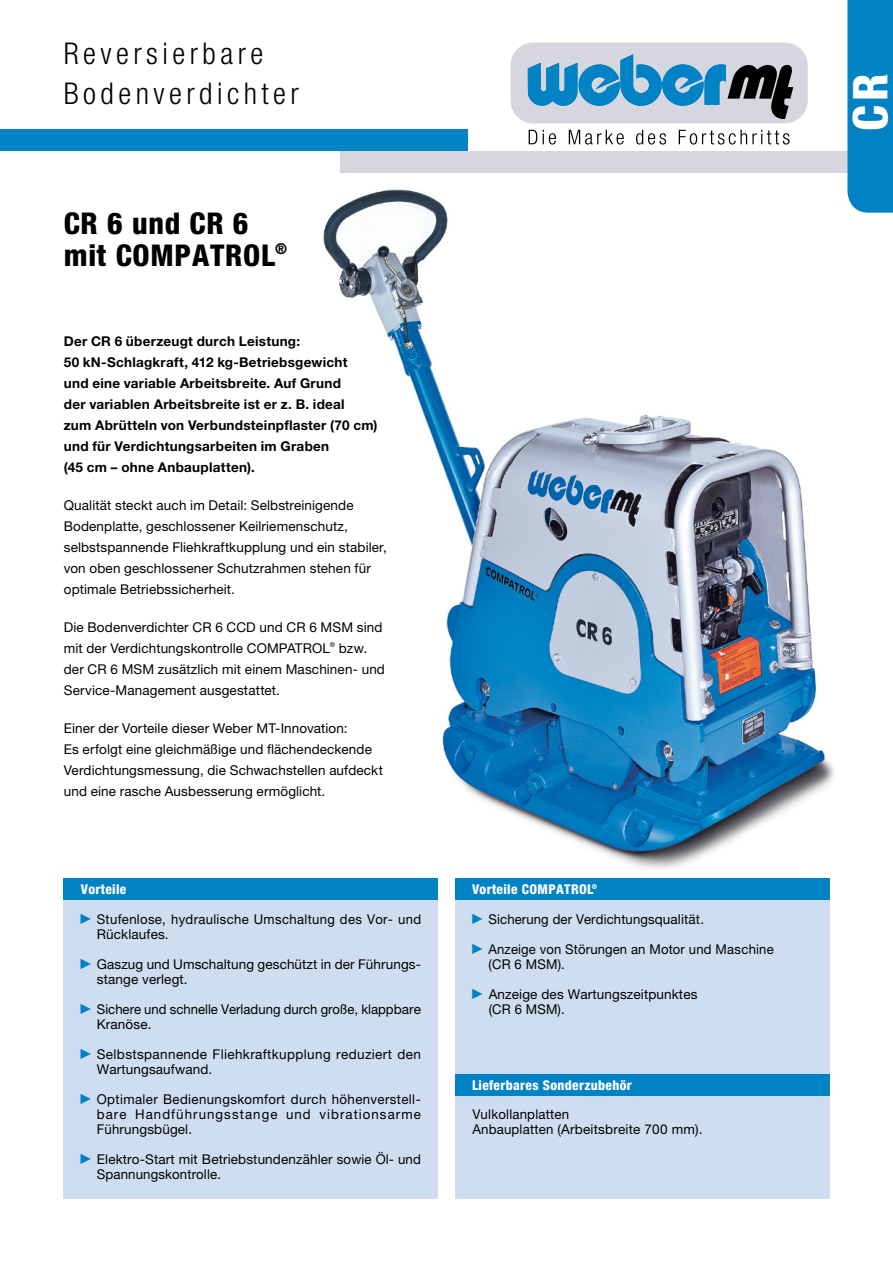
<style>
.page{position:relative;width:893px;height:1263px;background:#fff}
.page>*{position:absolute;margin:0;border:0;box-sizing:border-box;transform-origin:0 0}
.t1{font:800 condensed 48px "Helvetica Neue LT Pro";color:#fff}
.t2{font:300 condensed 30px/40.3px "Helvetica Neue LT Pro";letter-spacing:.15em;color:#000}
.t3{font:800 condensed 30px/31.5px "Helvetica Neue LT Pro";letter-spacing:.025em;color:#000}
.t4{font:13.5px/21px "Helvetica Neue LT Pro";letter-spacing:.01em;color:#000}
.t5{font:700 13.5px/21px "Helvetica Neue LT Pro";letter-spacing:.02em;color:#000}
.t6{font:13.5px/15px "Helvetica Neue LT Pro";letter-spacing:.03em;color:#000}
.t7{font:800 condensed 13.5px "Helvetica Neue LT Pro";letter-spacing:.025em;color:#fff}
.s1{color:#0082c4}
</style>
<div class="page">
<img style="left:323px;top:172px;width:524px;height:716px">
<div style="left:455px;top:887px;width:374px;height:312px;background:#cedef0"></div>
<div style="left:340px;top:151px;width:553px;height:21px;background:#d6d7de"></div>
<div style="left:0;top:130px;width:468px;height:21px;background:#0082c4"></div>
<div style="left:510px;top:43px;width:298px;height:80px;background:#d6d7de;border-radius:23px"></div>
<svg style="left:528px;top:55px;width:265px;height:64px"></svg>
<svg style="left:529px;top:130px;width:8px;height:14px"></svg>
<svg style="left:543px;top:130px;width:13px;height:15px"></svg>
<svg style="left:569px;top:130px;width:55px;height:15px"></svg>
<svg style="left:636px;top:130px;width:30px;height:15px"></svg>
<svg style="left:679px;top:130px;width:111px;height:15px"></svg>
<div style="left:847px;top:0;width:46px;height:213px;background:#0082c4"></div>
<div style="left:64px;top:887px;width:374px;height:312px;background:#cedef0"></div>
<div style="left:64px;top:878px;width:374px;height:22px;background:#0082c4"></div>
<div style="left:455px;top:1075px;width:374px;height:21px;background:#0082c4"></div>
<div style="left:455px;top:878px;width:374px;height:22px;background:#0082c4"></div>
<h2 class="t2" style="left:64px;top:33px;width:237px">Reversierbare<br>Bodenverdichter</h2>
<h2 class="t3" style="left:64px;top:207px;width:225px">CR 6 und CR 6 mit COMPATROL<sup>®</sup></h2>
<p class="t5" style="left:64px;top:330px;width:315px">Der CR 6 überzeugt durch Leistung:<br>50 kN-Schlagkraft, 412 kg-Betriebsgewicht<br>und eine variable Arbeitsbreite. Auf Grund<br>der variablen Arbeitsbreite ist er z. B. ideal<br>zum Abrütteln von Verbundsteinpflaster (70 cm) und für Verdichtungsarbeiten im Graben<br>(45 cm – ohne Anbauplatten).</p>
<p class="t4" style="left:64px;top:494px;width:324px">Qualität steckt auch im Detail: Selbstreinigende Bodenplatte, geschlossener Keilriemenschutz, selbstspannende Fliehkraftkupplung und ein stabiler, von oben geschlossener Schutzrahmen stehen für optimale Betriebssicherheit.</p>
<p class="t4" style="left:64px;top:616px;width:323px">Die Bodenverdichter CR 6 CCD und CR 6 MSM sind mit der Verdichtungskontrolle COMPATROL<sup>®</sup> bzw. der CR 6 MSM zusätzlich mit einem Maschinen- und Service-Management ausgestattet.</p>
<p class="t4" style="left:64px;top:717px;width:321px">Einer der Vorteile dieser Weber MT-Innovation:<br>Es erfolgt eine gleichmäßige und flächendeckende Verdichtungsmessung, die Schwachstellen aufdeckt und eine rasche Ausbesserung ermöglicht.</p>
<p class="t7" style="left:81px;top:881px;width:47px">Vorteile</p>
<p class="t4" style="left:97px;top:912px;width:326px;line-height:15px;text-indent:-18px"><span class="s1">✓</span> Stufenlose, hydraulische Umschaltung des Vor- und<br>Rücklaufes.</p>
<p class="t4" style="left:97px;top:957px;width:324px;line-height:15px;text-indent:-18px"><span class="s1">✓</span> Gaszug und Umschaltung geschützt in der Führungs&shy;stange verlegt.</p>
<p class="t4" style="left:97px;top:1002px;width:326px;line-height:15px;text-indent:-18px"><span class="s1">✓</span> Sichere und schnelle Verladung durch große, klappbare<br>Kranöse.</p>
<p class="t6" style="left:97px;top:1047px;width:326px;text-indent:-18px"><span class="s1">✓</span> Selbstspannende Fliehkraftkupplung reduziert den<br>Wartungsaufwand.</p>
<p class="t4" style="left:97px;top:1092px;width:326px;line-height:15px;text-align:justify;text-indent:-18px"><span class="s1">✓</span> Optimaler Bedienungskomfort durch höhenverstell&shy;bare Handführungsstange und vibrationsarme Führungsbügel.</p>
<p class="t4" style="left:97px;top:1152px;width:326px;line-height:15px;text-indent:-18px"><span class="s1">✓</span> Elektro-Start mit Betriebstundenzähler sowie Öl- und<br>Spannungskontrolle.</p>
<p class="t7" style="left:472px;top:881px;width:127px">Vorteile COMPATROL<sup>®</sup></p>
<p class="t4" style="left:470px;top:909px;width:235px"><span class="s1">✓</span> Sicherung der Verdichtungsqualität.</p>
<p class="t4" style="left:489px;top:942px;width:287px;line-height:15px;text-indent:-18px"><span class="s1">✓</span> Anzeige von Störungen an Motor und Maschine (CR 6 MSM).</p>
<p class="t4" style="left:489px;top:987px;width:210px;line-height:15px;text-indent:-18px"><span class="s1">✓</span> Anzeige des Wartungszeitpunktes (CR 6 MSM).</p>
<p class="t7" style="left:472px;top:1077px;width:161px">Lieferbares Sonderzubehör</p>
<p class="t4" style="left:472px;top:1107px;width:232px;line-height:15px">Vulkollanplatten<br>Anbauplatten (Arbeitsbreite 700 mm).</p>
<h1 class="t1" style="left:841px;top:131px;width:58px;rotate:-90deg">CR</h1>
</div>
